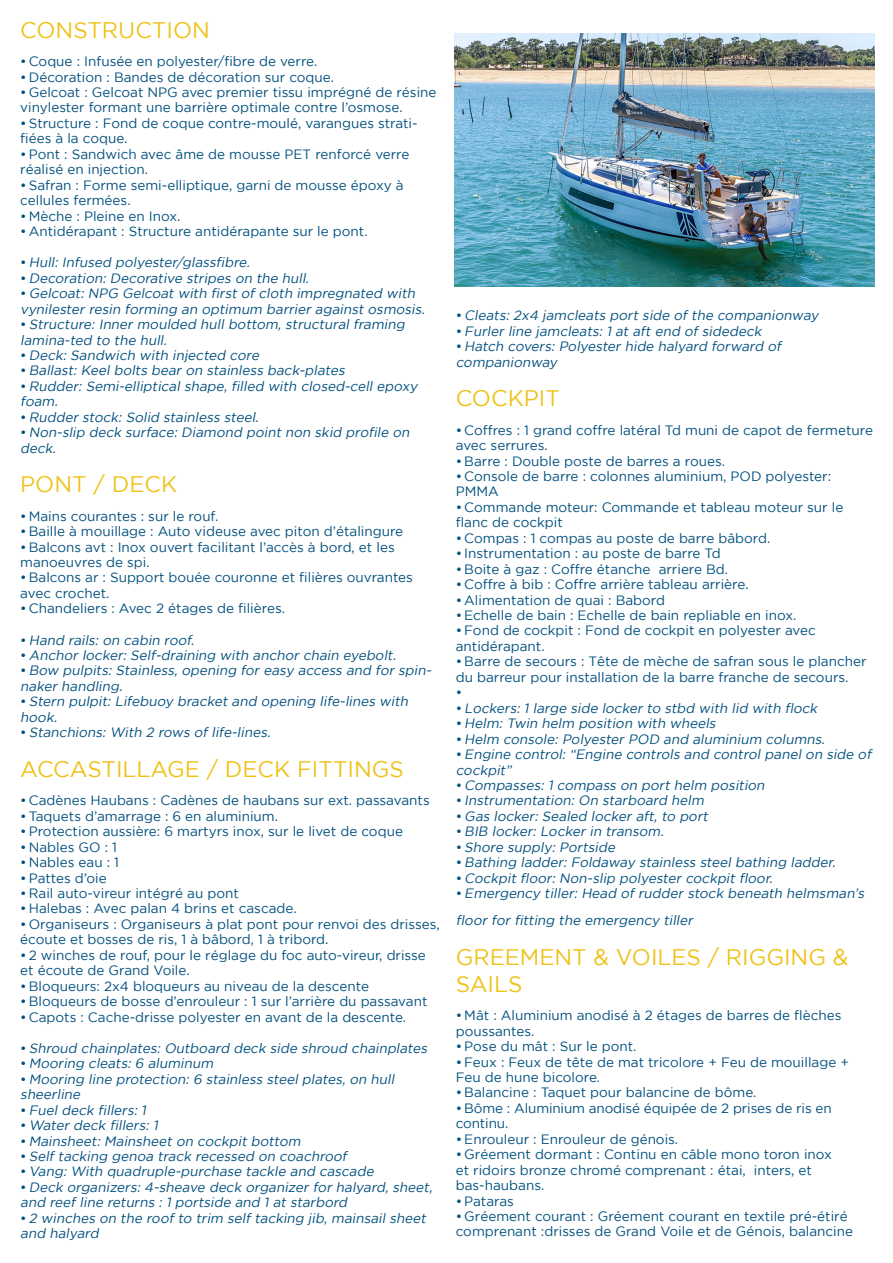
<style>
.page{position:relative;width:893px;height:1263px;background:#fff}
.page>*{position:absolute;margin:0;border:0;box-sizing:border-box;transform-origin:0 0}
.Titre{font:22.5px/27px "Gotham";color:#efc219}
.t1{font:13.5px/15.5px "Gotham";color:#004f7e}
.t2{font:italic 13.5px/15.5px "Gotham";color:#004f7e}
.s1{font-style:normal}
</style>
<div class="page">
<img style="left:454px;top:34px;width:421px;height:252px">
<p class="Titre" style="left:20px;top:16px;width:191px">CONSTRUCTION</p>
<p class="t1" style="left:20px;top:53px;width:299px">• Coque : Infusée en polyester/fibre de verre.</p>
<p class="t1" style="left:20px;top:69px;width:315px">•Décoration : Bandes de décoration sur coque.</p>
<p class="t1" style="left:20px;top:84px;width:418px">•Gelcoat : Gelcoat NPG avec premier tissu imprégné de résine vinylester formant une barrière optimale contre l’osmose.</p>
<p class="t1" style="left:20px;top:115px;width:399px">•Structure : Fond de coque contre-moulé, varangues strati&shy;fiées à la coque.</p>
<p class="t1" style="left:20px;top:146px;width:391px">•Pont : Sandwich avec âme de mousse PET renforcé verre réalisé en injection.</p>
<p class="t1" style="left:20px;top:177px;width:385px">•Safran : Forme semi-elliptique, garni de mousse époxy à cellules fermées.</p>
<p class="t1" style="left:20px;top:208px;width:162px">• Mèche : Pleine en Inox.</p>
<p class="t1" style="left:20px;top:223px;width:349px">•Antidérapant : Structure antidérapante sur le pont.</p>
<p class="t2" style="left:20px;top:255px;width:233px"><span class="s1">•</span> Hull: Infused polyester/glassfibre.</p>
<p class="t2" style="left:20px;top:270px;width:293px"><span class="s1">•</span> Decoration: Decorative stripes on the hull.</p>
<p class="t2" style="left:20px;top:285px;width:409px"><span class="s1">•</span> Gelcoat: NPG Gelcoat with first of cloth impregnated with vynilester resin forming an optimum barrier against osmosis.</p>
<p class="t2" style="left:20px;top:316px;width:388px"><span class="s1">•</span> Structure: Inner moulded hull bottom, structural framing lamina-ted to the hull.</p>
<p class="t2" style="left:20px;top:347px;width:243px"><span class="s1">•</span> Deck: Sandwich with injected core</p>
<p class="t2" style="left:20px;top:363px;width:329px"><span class="s1">•</span> Ballast: Keel bolts bear on stainless back-plates</p>
<p class="t2" style="left:20px;top:378px;width:401px"><span class="s1">•</span> Rudder: Semi-elliptical shape, filled with closed-cell epoxy foam.</p>
<p class="t2" style="left:20px;top:409px;width:242px"><span class="s1">•</span> Rudder stock: Solid stainless steel.</p>
<p class="t2" style="left:20px;top:424px;width:393px"><span class="s1">•</span> Non-slip deck surface: Diamond point non skid profile on deck.</p>
<p class="Titre" style="left:20px;top:471px;width:158px">PONT / DECK</p>
<p class="t1" style="left:20px;top:508px;width:200px">• Mains courantes : sur le rouf.</p>
<p class="t1" style="left:20px;top:523px;width:384px">• Baille à mouillage : Auto videuse avec piton d’étalingure</p>
<p class="t1" style="left:20px;top:539px;width:376px">• Balcons avt : Inox ouvert facilitant l’accès à bord, et les manoeuvres de spi.</p>
<p class="t1" style="left:20px;top:570px;width:394px">• Balcons ar : Support bouée couronne et filières ouvrantes avec crochet.</p>
<p class="t1" style="left:20px;top:601px;width:266px">• Chandeliers : Avec 2 étages de filières.</p>
<p class="t2" style="left:20px;top:632px;width:178px"><span class="s1">•</span> Hand rails: on cabin roof.</p>
<p class="t2" style="left:20px;top:647px;width:380px"><span class="s1">•</span> Anchor locker: Self-draining with anchor chain eyebolt.</p>
<p class="t2" style="left:20px;top:663px;width:415px"><span class="s1">•</span> Bow pulpits: Stainless, opening for easy access and for spin&shy;naker handling.</p>
<p class="t2" style="left:20px;top:694px;width:392px"><span class="s1">•</span> Stern pulpit: Lifebuoy bracket and opening life-lines with hook.</p>
<p class="t2" style="left:20px;top:724px;width:254px"><span class="s1">•</span> Stanchions: With 2 rows of life-lines.</p>
<p class="Titre" style="left:20px;top:755px;width:385px">ACCASTILLAGE / DECK FITTINGS</p>
<p class="t1" style="left:20px;top:792px;width:411px">• Cadènes Haubans : Cadènes de haubans sur ext. passavants</p>
<p class="t1" style="left:20px;top:808px;width:259px">•Taquets d’amarrage : 6 en aluminium.</p>
<p class="t1" style="left:20px;top:823px;width:384px">•Protection aussière: 6 martyrs inox, sur le livet de coque</p>
<p class="t1" style="left:20px;top:839px;width:98px">•Nables GO : 1</p>
<p class="t1" style="left:20px;top:854px;width:100px">•Nables eau : 1</p>
<p class="t1" style="left:20px;top:870px;width:88px">•Pattes d’oie</p>
<p class="t1" style="left:20px;top:885px;width:220px">• Rail auto-vireur intégré au pont</p>
<p class="t1" style="left:20px;top:901px;width:278px">•Halebas : Avec palan 4 brins et cascade.</p>
<p class="t1" style="left:20px;top:916px;width:421px">• Organiseurs : Organiseurs à plat pont pour renvoi des drisses, écoute et bosses de ris, 1 à bâbord, 1 à tribord.</p>
<p class="t1" style="left:20px;top:947px;width:407px">• 2 winches de rouf, pour le réglage du foc auto-vireur, drisse et écoute de Grand Voile.</p>
<p class="t1" style="left:20px;top:978px;width:350px">• Bloqueurs: 2x4 bloqueurs au niveau de la descente</p>
<p class="t1" style="left:20px;top:993px;width:409px">• Bloqueurs de bosse d’enrouleur : 1 sur l’arrière du passavant</p>
<p class="t1" style="left:20px;top:1009px;width:387px">• Capots : Cache-drisse polyester en avant de la descente.</p>
<p class="t2" style="left:20px;top:1040px;width:411px"><span class="s1">•</span> Shroud chainplates: Outboard deck side shroud chainplates</p>
<p class="t2" style="left:20px;top:1055px;width:197px"><span class="s1">•</span> Mooring cleats: 6 aluminum</p>
<p class="t2" style="left:20px;top:1071px;width:378px"><span class="s1">•</span> Mooring line protection: 6 stainless steel plates, on hull sheerline</p>
<p class="t2" style="left:20px;top:1102px;width:130px"><span class="s1">•</span> Fuel deck fillers: 1</p>
<p class="t2" style="left:20px;top:1117px;width:142px"><span class="s1">•</span> Water deck fillers: 1</p>
<p class="t2" style="left:20px;top:1133px;width:285px"><span class="s1">•</span> Mainsheet: Mainsheet on cockpit bottom</p>
<p class="t2" style="left:20px;top:1148px;width:331px"><span class="s1">•</span> Self tacking genoa track recessed on coachroof</p>
<p class="t2" style="left:20px;top:1164px;width:357px"><span class="s1">•</span> Vang: With quadruple-purchase tackle and cascade</p>
<p class="t2" style="left:20px;top:1179px;width:416px"><span class="s1">•</span> Deck organizers: 4-sheave deck organizer for halyard, sheet, and reef line returns : 1 portside and 1 at starbord</p>
<p class="t2" style="left:20px;top:1210px;width:410px"><span class="s1">•</span> 2 winches on the roof to trim self tacking jib, mainsail sheet and halyard</p>
<p class="t2" style="left:456px;top:308px;width:367px"><span class="s1">•</span> Cleats: 2x4 jamcleats port side of the companionway</p>
<p class="t2" style="left:456px;top:323px;width:310px"><span class="s1">•</span> Furler line jamcleats: 1 at aft end of sidedeck</p>
<p class="t2" style="left:456px;top:338px;width:329px"><span class="s1">•</span> Hatch covers: Polyester hide halyard forward of companionway</p>
<p class="Titre" style="left:456px;top:385px;width:106px">COCKPIT</p>
<p class="t1" style="left:456px;top:422px;width:419px">• Coffres : 1 grand coffre latéral Td muni de capot de fermeture avec serrures.</p>
<p class="t1" style="left:456px;top:453px;width:271px">• Barre : Double poste de barres a roues.</p>
<p class="t1" style="left:456px;top:468px;width:377px">• Console de barre : colonnes aluminium, POD polyester:<br>PMMA</p>
<p class="t1" style="left:456px;top:499px;width:389px">• Commande moteur: Commande et tableau moteur sur le flanc de cockpit</p>
<p class="t1" style="left:456px;top:530px;width:316px">• Compas : 1 compas au poste de barre bâbord.</p>
<p class="t1" style="left:456px;top:545px;width:266px">• Instrumentation : au poste de barre Td</p>
<p class="t1" style="left:456px;top:561px;width:274px">• Boite à gaz : Coffre étanche arriere Bd.</p>
<p class="t1" style="left:456px;top:576px;width:294px">• Coffre à bib : Coffre arrière tableau arrière.</p>
<p class="t1" style="left:456px;top:592px;width:211px">•Alimentation de quai : Babord</p>
<p class="t1" style="left:456px;top:607px;width:342px">•Echelle de bain : Echelle de bain repliable en inox.</p>
<p class="t1" style="left:456px;top:623px;width:361px">•Fond de cockpit : Fond de cockpit en polyester avec antidérapant.</p>
<p class="t1" style="left:456px;top:654px;width:412px">• Barre de secours : Tête de mèche de safran sous le plancher du barreur pour installation de la barre franche de secours.</p>
<p class="t1" style="left:456px;top:685px;width:8px">•</p>
<p class="t2" style="left:456px;top:700px;width:366px"><span class="s1">•</span> Lockers: 1 large side locker to stbd with lid with flock</p>
<p class="t2" style="left:456px;top:715px;width:264px"><span class="s1">•</span> Helm: Twin helm position with wheels</p>
<p class="t2" style="left:456px;top:731px;width:373px"><span class="s1">•</span> Helm console: Polyester POD and aluminium columns.</p>
<p class="t2" style="left:456px;top:746px;width:420px"><span class="s1">•</span> Engine control: “Engine controls and control panel on side of cockpit”</p>
<p class="t2" style="left:456px;top:777px;width:313px"><span class="s1">•</span> Compasses: 1 compass on port helm position</p>
<p class="t2" style="left:456px;top:793px;width:252px"><span class="s1">•</span> Instrumentation: On starboard helm</p>
<p class="t2" style="left:456px;top:808px;width:256px"><span class="s1">•</span> Gas locker: Sealed locker aft, to port</p>
<p class="t2" style="left:456px;top:824px;width:212px"><span class="s1">•</span> BIB locker: Locker in transom.</p>
<p class="t2" style="left:456px;top:839px;width:163px"><span class="s1">•</span> Shore supply: Portside</p>
<p class="t2" style="left:456px;top:854px;width:384px"><span class="s1">•</span> Bathing ladder: Foldaway stainless steel bathing ladder.</p>
<p class="t2" style="left:456px;top:870px;width:321px"><span class="s1">•</span> Cockpit floor: Non-slip polyester cockpit floor.</p>
<p class="t2" style="left:456px;top:880px;width:413px;line-height:27px"><span class="s1">•</span> Emergency tiller: Head of rudder stock beneath helmsman’s floor for fitting the emergency tiller</p>
<p class="Titre" style="left:456px;top:943px;width:394px">GREEMENT &amp; VOILES / RIGGING &amp;<br>SAILS</p>
<p class="t1" style="left:456px;top:1007px;width:387px">• Mât : Aluminium anodisé à 2 étages de barres de flèches poussantes.</p>
<p class="t1" style="left:456px;top:1038px;width:182px">•Pose du mât : Sur le pont.</p>
<p class="t1" style="left:456px;top:1054px;width:395px">•Feux : Feux de tête de mat tricolore + Feu de mouillage +<br>Feu de hune bicolore.</p>
<p class="t1" style="left:456px;top:1085px;width:302px">• Balancine : Taquet pour balancine de bôme.</p>
<p class="t1" style="left:456px;top:1100px;width:377px">• Bôme : Aluminium anodisé équipée de 2 prises de ris en continu.</p>
<p class="t1" style="left:456px;top:1131px;width:224px">•Enrouleur : Enrouleur de génois.</p>
<p class="t1" style="left:456px;top:1146px;width:378px">•Gréement dormant : Continu en câble mono toron inox et ridoirs bronze chromé comprenant : étai, inters, et bas-haubans.</p>
<p class="t1" style="left:456px;top:1193px;width:60px">•Pataras</p>
<p class="t1" style="left:456px;top:1208px;width:399px">•Gréement courant : Gréement courant en textile pré-étiré comprenant :drisses de Grand Voile et de Génois, balancine</p>
</div>
